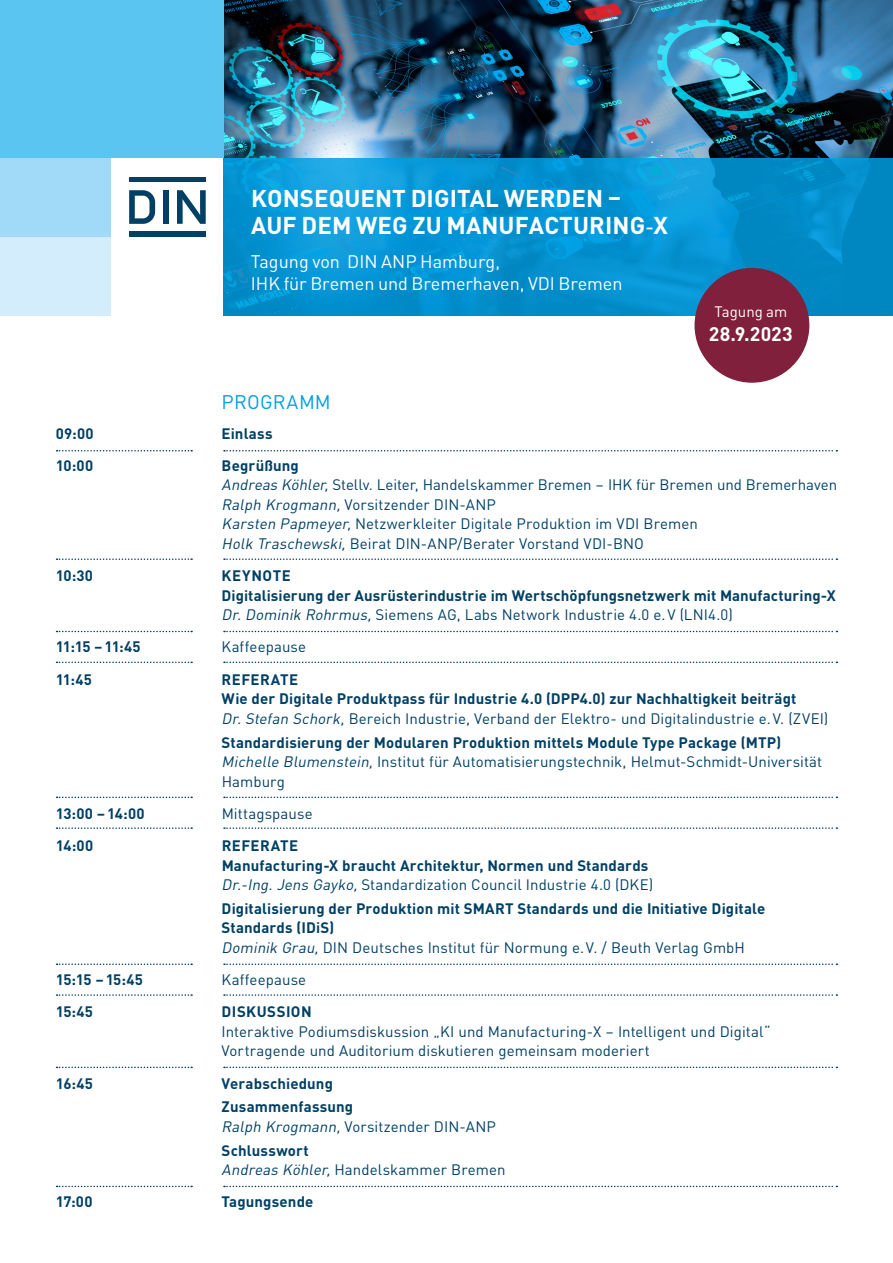
<style>
.page{position:relative;width:893px;height:1263px;background:#fff}
.page>*{position:absolute;margin:0;border:0;box-sizing:border-box;transform-origin:0 0}
.t1{font:700 24px/27px "DINOT";letter-spacing:.005em;color:#fff}
.t2{font:700 19.5px "DINOT";letter-spacing:.005em;color:#fff}
.t3{font:19.5px "DINOT";letter-spacing:.01em;color:#009fe3}
.t4{font:18px/22.5px "DINOT";letter-spacing:-.005em;color:#fff}
.t5{font:700 15px/19.5px "DINOT";letter-spacing:.01em;color:#004065}
.t6{font:15px/19.5px "DINOT";letter-spacing:.005em;color:#004065}
.t7{font:15px "DINOT";letter-spacing:.005em;color:#fff}
.s1{font-family:"Minion Pro"}
.s2{font-weight:700}
.s3{font-style:italic}
.s4{font-weight:400;font-style:italic}
.s5{font-weight:400}
</style>
<div class="page">
<img style="left:223px;top:0;width:670px;height:158px">
<div style="left:0;top:158px;width:112px;height:79px;background:#a1daf8"></div>
<div style="left:0;top:237px;width:112px;height:79px;background:#d4edfc"></div>
<div style="left:0;top:0;width:223px;height:158px;background:#5bc5f2"></div>
<svg style="left:223px;top:158px;width:670px;height:158px;background:#0593d1"></svg>
<svg style="left:129px;top:190px;width:26px;height:34px"></svg>
<div style="left:129px;top:177px;width:77px;height:5px;background:#004065"></div>
<div style="left:163px;top:190px;width:5px;height:34px;background:#004065"></div>
<svg style="left:177px;top:190px;width:29px;height:34px"></svg>
<div style="left:129px;top:232px;width:77px;height:5px;background:#004065"></div>
<svg style="left:57px;top:450px;width:135px;height:1px"></svg>
<svg style="left:57px;top:558px;width:135px;height:2px"></svg>
<svg style="left:57px;top:631px;width:135px;height:1px"></svg>
<svg style="left:57px;top:796px;width:135px;height:2px"></svg>
<svg style="left:57px;top:963px;width:135px;height:2px"></svg>
<svg style="left:57px;top:661px;width:135px;height:2px"></svg>
<svg style="left:57px;top:827px;width:135px;height:2px"></svg>
<svg style="left:57px;top:994px;width:135px;height:2px"></svg>
<svg style="left:57px;top:1186px;width:135px;height:1px"></svg>
<svg style="left:57px;top:1066px;width:135px;height:2px"></svg>
<svg style="left:224px;top:450px;width:613px;height:1px"></svg>
<svg style="left:224px;top:558px;width:613px;height:2px"></svg>
<svg style="left:224px;top:631px;width:613px;height:1px"></svg>
<svg style="left:224px;top:796px;width:613px;height:2px"></svg>
<svg style="left:224px;top:963px;width:613px;height:2px"></svg>
<svg style="left:224px;top:1186px;width:613px;height:1px"></svg>
<svg style="left:224px;top:1066px;width:613px;height:2px"></svg>
<div style="left:694px;top:268px;width:115px;height:115px;background:#80203c;border-radius:50%"></div>
<svg style="left:224px;top:661px;width:613px;height:2px"></svg>
<svg style="left:224px;top:827px;width:613px;height:2px"></svg>
<svg style="left:224px;top:994px;width:613px;height:2px"></svg>
<h1 class="t1" style="left:251px;top:183px;width:418px">KONSEQUENT DIGITAL WERDEN –<br>AUF DEM WEG ZU MANUFACTURING<span class="s1">-</span>X</h1>
<p class="t4" style="left:251px;top:248px;width:373px">Tagung von DIN ANP Hamburg,<br>IHK für Bremen und Bremerhaven, VDI Bremen</p>
<h2 class="t3" style="left:222px;top:387px;width:111px">PROGRAMM</h2>
<p class="t7" style="left:714px;top:300px;width:74px">Tagung am</p>
<h2 class="t2" style="left:709px;top:319px;width:85px">28.9.2023</h2>
<p class="t5" style="left:56px;top:422px;width:39px">09:00</p>
<p class="t5" style="left:222px;top:422px;width:52px">Einlass</p>
<p class="t5" style="left:56px;top:454px;width:39px">10:00</p>
<p class="t6" style="left:222px;top:454px;width:617px"><span class="s2">Begrüßung<br></span><span class="s3">Andreas Köhler,</span>Stellv. Leiter, Handelskammer Bremen – IHK für Bremen und Bremerhaven <span class="s3">Ralph Krogmann,</span>Vorsitzender DIN-ANP<br><span class="s3">Karsten Papmeyer,</span>Netzwerkleiter Digitale Produktion im VDI Bremen<br><span class="s3">Holk Traschewski,</span>Beirat DIN-ANP/Berater Vorstand VDI- BNO</p>
<p class="t5" style="left:56px;top:565px;width:39px">10:30</p>
<p class="t5" style="left:222px;top:565px;width:616px">KEYNOTE<br>Digitalisierung der Ausrüsterindustrie im Wertschöpfungsnetzwerk mit Manufacturing-X<br><span class="s4">Dr.Dominik Rohrmus,</span><span class="s5">Siemens AG, Labs Network Industrie 4.0 e.V (LNI4.0)</span></p>
<p class="t5" style="left:56px;top:636px;width:86px">11:15 – 11:45</p>
<p class="t6" style="left:222px;top:636px;width:86px">Kaffeepause</p>
<p class="t5" style="left:56px;top:668px;width:38px">11:45</p>
<p class="t5" style="left:222px;top:668px;width:608px">REFERATE<br>Wie der Digitale Produktpass für Industrie 4.0 (DPP4.0) zur Nachhaltigkeit beiträgt<br><span class="s4">Dr.Stefan Schork,</span><span class="s5">Bereich Industrie, Verband der Elektro- und Digitalindustrie e.V. (ZVEI)</span></p>
<p class="t6" style="left:222px;top:731px;width:602px"><span class="s2">Standardisierung der Modularen Produktion mittels Module Type Package (MTP)<br></span><span class="s3">Michelle Blumenstein,</span>Institut für Automatisierungstechnik, Helmut-Schmidt- Universität<br>Hamburg</p>
<p class="t5" style="left:56px;top:802px;width:90px">13:00 –14:00</p>
<p class="t6" style="left:222px;top:802px;width:93px">Mittagspause</p>
<p class="t5" style="left:56px;top:834px;width:39px">14:00</p>
<p class="t5" style="left:222px;top:834px;width:433px">REFERATE<br>Manufacturing-X braucht Architektur, Normen und Standards<br><span class="s4">Dr.-Ing.Jens Gayko,</span><span class="s5">Standardization Council Industrie 4.0 (DKE)</span></p>
<p class="t5" style="left:222px;top:897px;width:545px">Digitalisierung der Produktion mit SMART Standards und die Initiative Digitale<br>Standards (IDiS)<br><span class="s4">Dominik Grau,</span><span class="s5">DIN Deutsches Institut für Normung e.V. / Beuth Verlag GmbH</span></p>
<p class="t5" style="left:56px;top:968px;width:89px">15:15 –15:45</p>
<p class="t6" style="left:222px;top:968px;width:86px">Kaffeepause</p>
<p class="t5" style="left:56px;top:1001px;width:39px">15:45</p>
<p class="t5" style="left:222px;top:1001px;width:92px">DISKUSSION</p>
<p class="t6" style="left:222px;top:1020px;width:550px">Interaktive Podiumsdiskussion „KI und Manufacturing-X – Intelligent und Digital“<br>Vortragende und Auditorium diskutieren gemeinsam moderiert</p>
<p class="t5" style="left:56px;top:1072px;width:39px">16:45</p>
<p class="t5" style="left:222px;top:1070px;width:133px;line-height:23.7px">Verabschiedung<br>Zusammenfassung</p>
<p class="t6" style="left:222px;top:1113px;width:276px;line-height:23.7px"><span class="s3">Ralph Krogmann,</span>Vorsitzender DIN-ANP<br><span class="s2">Schlusswort</span></p>
<p class="t6" style="left:222px;top:1159px;width:286px"><span class="s3">Andreas Köhler,</span>Handelskammer Bremen</p>
<p class="t5" style="left:56px;top:1191px;width:38px">17:00</p>
<p class="t5" style="left:222px;top:1191px;width:93px">Tagungsende</p>
</div>
